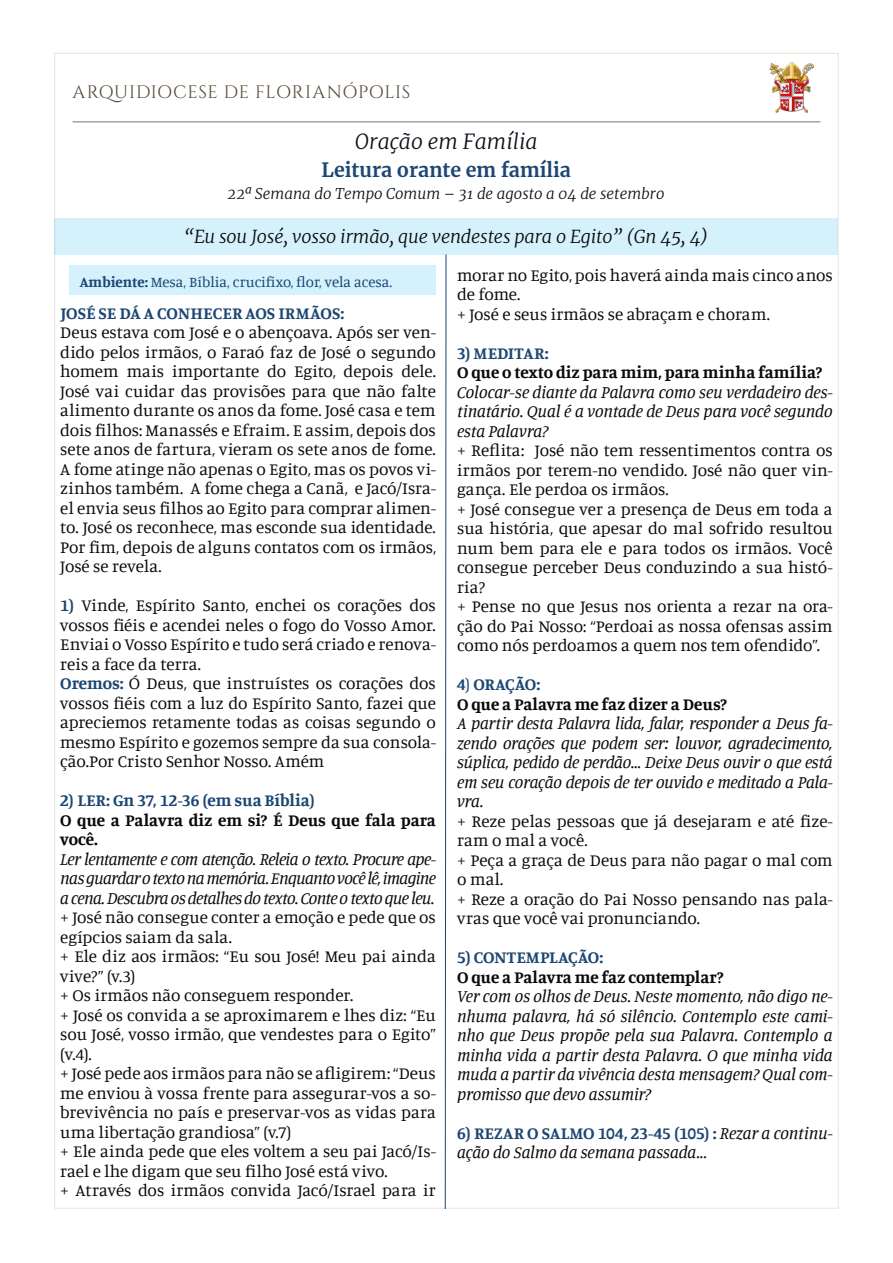
<style>
.page{position:relative;width:893px;height:1263px;background:#fff}
.page>*{position:absolute;margin:0;border:0;box-sizing:border-box;transform-origin:0 0}
.Título{font:italic 300 21px "Merriweather";color:#0c121a}
.Título-2{font:700 19.5px "Merriweather";color:#1c4673}
.Título-3{font:italic 300 18px "Merriweather";letter-spacing:-.01em;color:#0b090c}
.t1{font:18px "Cinzel";letter-spacing:.03em;color:#564a36}
.Estilo_de_parágrafo{font:17.25px/19.5px "Manuale";color:#0b090c;text-align:justify}
.Estilo_de_parágrafo-2{font:italic 17.25px/19.5px "Manuale";letter-spacing:-.015em;color:#0b090c;text-align:justify}
.Estilo_de_parágrafo-3{font:700 17.25px/19.5px "Manuale";color:#0b090c}
.Estilo_de_parágrafo-4{font:700 17.25px "Manuale";color:#1c4673}
.Estilo_de_parágrafo-5{font:15px "Manuale";color:#1c4673}
.Título-4{font:italic 300 15px "Merriweather";color:#0c121a}
.s1{font-weight:700}
.s2{font-weight:400}
.s3{font-weight:700;font-style:normal;color:#1c4673}
.s4{font-weight:700;color:#1c4673}
</style>
<div class="page">
<hr style="left:73px;top:121px;width:747px;height:1px;background:#061b21">
<img style="left:769px;top:61px;width:45px;height:53px">
<div style="left:54px;top:218px;width:784px;height:36px;background:#d4f1fc"></div>
<div style="left:69px;top:266px;width:367px;height:29px;background:#d4f1fc"></div>
<svg style="left:444px;top:254px;width:3px;height:955px"></svg>
<p class="t1" style="left:73px;top:82px;width:339px">ARQUIDIOCESE DE FLORIANÓPOLIS</p>
<p class="Título" style="left:355px;top:127px;width:184px">Oração em Família</p>
<p class="Título-2" style="left:322px;top:156px;width:251px">Leitura orante em família</p>
<p class="Título-4" style="left:228px;top:183px;width:438px">22ª Semana do Tempo Comum – 31 de agosto a 04 de setembro</p>
<p class="Título-3" style="left:184px;top:224px;width:525px">“Eu sou José, vosso irmão, que vendestes para o Egito” (Gn 45, 4)</p>
<p class="Estilo_de_parágrafo-5" style="left:80px;top:272px;width:314px"><span class="s1">Ambiente:</span> Mesa, Bíblia, crucifixo, flor, vela acesa.</p>
<p class="Estilo_de_parágrafo" style="left:457px;top:264px;width:377px">morar no Egito, pois haverá ainda mais cinco anos de fome.</p>
<p class="Estilo_de_parágrafo" style="left:457px;top:303px;width:314px">+ José e seus irmãos se abraçam e choram.</p>
<p class="Estilo_de_parágrafo-4" style="left:457px;top:342px;width:93px">3) MEDITAR:</p>
<p class="Estilo_de_parágrafo-3" style="left:457px;top:362px;width:367px">O que o texto diz para mim, para minha família?</p>
<p class="Estilo_de_parágrafo-2" style="left:457px;top:381px;width:377px">Colocar-se diante da Palavra como seu verdadeiro des&shy;tinatário. Qual é a vontade de Deus para você segundo esta Palavra?</p>
<p class="Estilo_de_parágrafo" style="left:457px;top:440px;width:377px">+ Reflita: José não tem ressentimentos contra os irmãos por terem-no vendido. José não quer vin&shy;gança. Ele perdoa os irmãos.</p>
<p class="Estilo_de_parágrafo" style="left:457px;top:498px;width:377px">+ José consegue ver a presença de Deus em toda a sua história, que apesar do mal sofrido resultou num bem para ele e para todos os irmãos. Você consegue perceber Deus conduzindo a sua histó&shy;ria?</p>
<p class="Estilo_de_parágrafo" style="left:457px;top:596px;width:377px">+ Pense no que Jesus nos orienta a rezar na ora&shy;ção do Pai Nosso: “Perdoai as nossa ofensas assim como nós perdoamos a quem nos tem ofendido”.</p>
<p class="Estilo_de_parágrafo-4" style="left:457px;top:673px;width:85px">4<span class="s2">)</span> ORAÇÃO:</p>
<p class="Estilo_de_parágrafo-3" style="left:457px;top:693px;width:271px">O que a Palavra me faz dizer a Deus?</p>
<p class="Estilo_de_parágrafo-2" style="left:457px;top:713px;width:377px">A partir desta Palavra lida, falar, responder a Deus fa&shy;zendo orações que podem ser: louvor, agradecimento, súplica, pedido de perdão... Deixe Deus ouvir o que está em seu coração depois de ter ouvido e meditado a Pala&shy;vra.</p>
<p class="Estilo_de_parágrafo" style="left:457px;top:810px;width:377px">+ Reze pelas pessoas que já desejaram e até fize&shy;ram o mal a você.</p>
<p class="Estilo_de_parágrafo" style="left:457px;top:849px;width:377px">+ Peça a graça de Deus para não pagar o mal com o mal.</p>
<p class="Estilo_de_parágrafo" style="left:457px;top:888px;width:377px">+ Reze a oração do Pai Nosso pensando nas pala&shy;vras que você vai pronunciando.</p>
<p class="Estilo_de_parágrafo-4" style="left:457px;top:946px;width:148px">5) CONTEMPLAÇÃO:</p>
<p class="Estilo_de_parágrafo-3" style="left:457px;top:966px;width:268px">O que a Palavra me faz contemplar?</p>
<p class="Estilo_de_parágrafo-2" style="left:457px;top:986px;width:377px">Ver com os olhos de Deus. Neste momento, não digo ne&shy;nhuma palavra, há só silêncio. Contemplo este cami&shy;nho que Deus propõe pela sua Palavra. Contemplo a minha vida a partir desta Palavra. O que minha vida muda a partir da vivência desta mensagem? Qual com&shy;promisso que devo assumir?</p>
<p class="Estilo_de_parágrafo-2" style="left:457px;top:1122px;width:377px"><span class="s3">6) REZAR O SALMO 104, 23-45 (105) :</span> Rezar a continu&shy;ação do Salmo da semana passada...</p>
<p class="Estilo_de_parágrafo-4" style="left:60px;top:302px;width:285px">JOSÉ SE DÁ A CONHECER AOS IRMÃOS:</p>
<p class="Estilo_de_parágrafo" style="left:60px;top:322px;width:377px">Deus estava com José e o abençoava. Após ser ven&shy;dido pelos irmãos, o Faraó faz de José o segundo homem mais importante do Egito, depois dele.<br>José vai cuidar das provisões para que não falte alimento durante os anos da fome. José casa e tem dois filhos: Manassés e Efraim. E assim, depois dos sete anos de fartura, vieram os sete anos de fome.<br>A fome atinge não apenas o Egito, mas os povos vi&shy;zinhos também. A fome chega a Canã, e Jacó/Isra&shy;el envia seus filhos ao Egito para comprar alimen&shy;to. José os reconhece, mas esconde sua identidade.<br>Por fim, depois de alguns contatos com os irmãos, José se revela.</p>
<p class="Estilo_de_parágrafo" style="left:60px;top:595px;width:377px"><span class="s4">1)</span> Vinde, Espírito Santo, enchei os corações dos vossos fiéis e acendei neles o fogo do Vosso Amor.<br>Enviai o Vosso Espírito e tudo será criado e renova&shy;reis a face da terra.</p>
<p class="Estilo_de_parágrafo" style="left:60px;top:673px;width:377px"><span class="s4">Oremos:</span> Ó Deus, que instruístes os corações dos vossos fiéis com a luz do Espírito Santo, fazei que apreciemos retamente todas as coisas segundo o mesmo Espírito e gozemos sempre da sua consola&shy;ção.Por Cristo Senhor Nosso. Amém</p>
<p class="Estilo_de_parágrafo-4" style="left:60px;top:789px;width:256px">2) LER: Gn 37, 12-36 (em sua Bíblia)</p>
<p class="Estilo_de_parágrafo-3" style="left:60px;top:810px;width:377px">O que a Palavra diz em si? É Deus que fala para você.</p>
<p class="Estilo_de_parágrafo-2" style="left:60px;top:849px;width:377px">Ler lentamente e com atenção. Releia o texto. Procure ape&shy;nas guardar o texto na memória. Enquanto você lê, imagine a cena. Descubra os detalhes do texto. Conte o texto que leu.</p>
<p class="Estilo_de_parágrafo" style="left:60px;top:907px;width:377px">+ José não consegue conter a emoção e pede que os egípcios saiam da sala.</p>
<p class="Estilo_de_parágrafo" style="left:60px;top:946px;width:377px">+ Ele diz aos irmãos: “Eu sou José! Meu pai ainda vive?” (v.3)</p>
<p class="Estilo_de_parágrafo" style="left:60px;top:985px;width:295px">+ Os irmãos não conseguem responder.</p>
<p class="Estilo_de_parágrafo" style="left:60px;top:1005px;width:377px">+ José os convida a se aproximarem e lhes diz: “Eu sou José, vosso irmão, que vendestes para o Egito” (v.4).</p>
<p class="Estilo_de_parágrafo" style="left:60px;top:1063px;width:377px">+ José pede aos irmãos para não se afligirem: “Deus me enviou à vossa frente para assegurar-vos a so&shy;brevivência no país e preservar-vos as vidas para uma libertação grandiosa” (v.7)</p>
<p class="Estilo_de_parágrafo" style="left:60px;top:1141px;width:377px">+ Ele ainda pede que eles voltem a seu pai Jacó/Is&shy;rael e lhe digam que seu filho José está vivo.</p>
<p class="Estilo_de_parágrafo" style="left:60px;top:1180px;width:377px">+ Através dos irmãos convida Jacó/Israel para ir</p>
</div>
